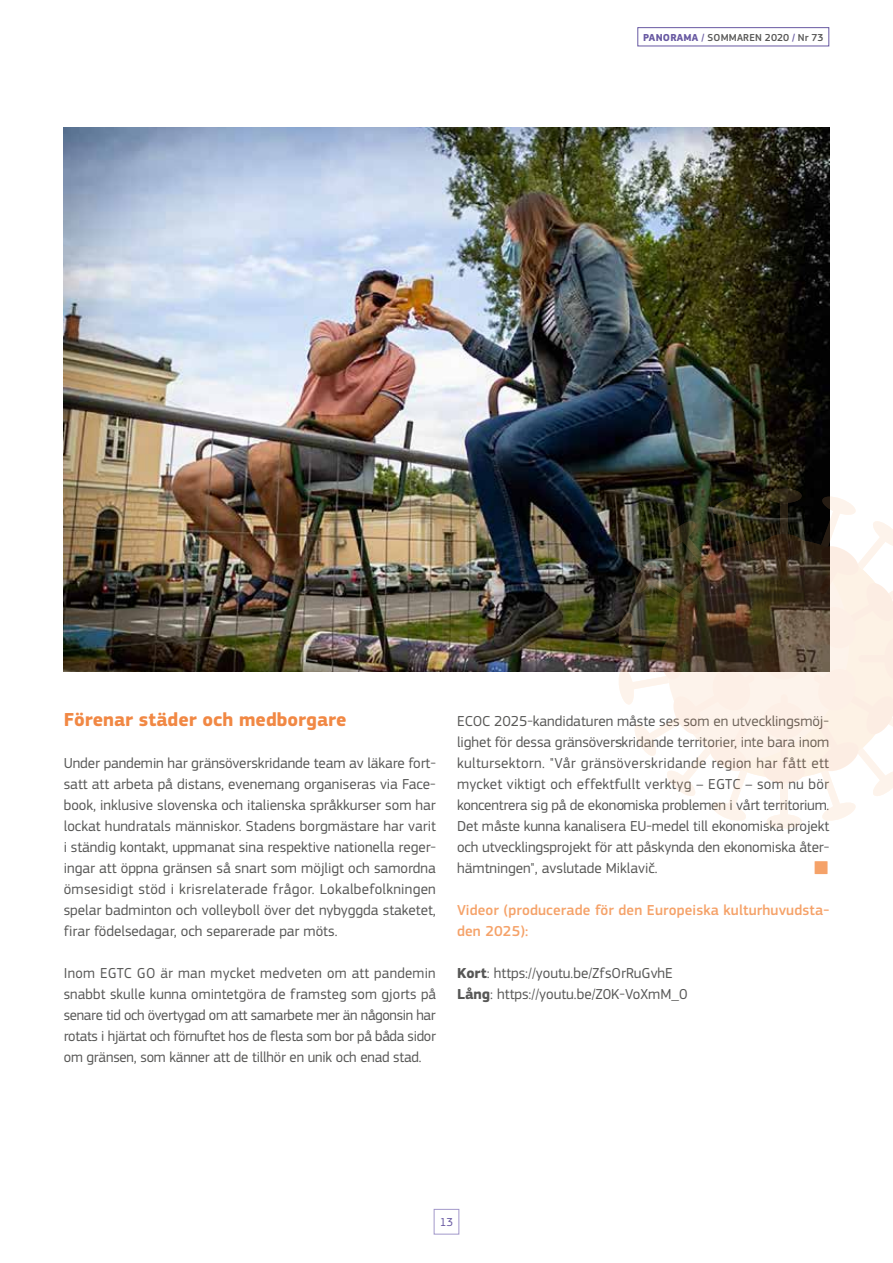
<style>
.page{position:relative;width:893px;height:1263px;background:#fff}
.page>*{position:absolute;margin:0;border:0;box-sizing:border-box;transform-origin:0 0}
.t1{font:700 19.5px "EC Square Sans Pro";color:#f18844}
.t2{font:15px/21px "EC Square Sans Pro";color:#575756;text-align:justify}
.t3{font:500 15px/21px "EC Square Sans Pro";letter-spacing:.01em;color:#f5a269}
.t4{font:12px "EC Square Sans Pro";color:#6859a2}
.t5{font:500 10.5px "EC Square Sans Pro";letter-spacing:.02em;color:#575756}
.s1{font-weight:700;color:#6859a2}
.s2{color:#6859a2}
.s3{font-weight:700}
</style>
<div class="page">
<div style="left:434px;top:1209px;width:25px;height:25px;border:1px solid #a298ca"></div>
<img style="left:64px;top:128px;width:765px;height:544px">
<svg style="left:767px;top:489px;width:35px;height:14px"></svg>
<div style="left:767px;top:814px;width:35px;height:15px;background:#fdf3eb;border-radius:50%"></div>
<svg style="left:618px;top:496px;width:275px;height:326px"></svg>
<div style="left:637px;top:27px;width:192px;height:19px;border:1px solid #6859a2"></div>
<p class="t5" style="left:643px;top:31px;width:182px"><span class="s1">PANORAMA</span> <span class="s2">/</span> SOMMAREN 2020 <span class="s2">/</span> Nr 73</p>
<h1 class="t1" style="left:64px;top:708px;width:284px">Förenar städer och medborgare</h1>
<p class="t2" style="left:64px;top:753px;width:374px">Under pandemin har gränsöverskridande team av läkare fort&shy;satt att arbeta på distans, evenemang organiseras via Face&shy;book, inklusive slovenska och italienska språkkurser som har lockat hundratals människor. Stadens borgmästare har varit i ständig kontakt, uppmanat sina respektive nationella reger&shy;ingar att öppna gränsen så snart som möjligt och samordna ömsesidigt stöd i krisrelaterade frågor. Lokalbefolkningen spelar badminton och volleyboll över det nybyggda staketet, firar födelsedagar, och separerade par möts.</p>
<p class="t2" style="left:64px;top:963px;width:374px">Inom EGTC GO är man mycket medveten om att pandemin snabbt skulle kunna omintetgöra de framsteg som gjorts på senare tid och övertygad om att samarbete mer än någonsin har rotats i hjärtat och förnuftet hos de flesta som bor på båda sidor om gränsen, som känner att de tillhör en unik och enad stad.</p>
<p class="t2" style="left:457px;top:711px;width:374px">ECOC 2025-kandidaturen måste ses som en utvecklingsmöj&shy;lighet för dessa gränsöverskridande territorier, inte bara inom kultursektorn. "Vår gränsöverskridande region har fått ett mycket viktigt och effektfullt verktyg – EGTC – som nu bör koncentrera sig på de ekonomiska problemen i vårt territorium.<br>Det måste kunna kanalisera EU-medel till ekonomiska projekt och utvecklingsprojekt för att påskynda den ekonomiska åter&shy;hämtningen", avslutade Miklavič.</p>
<p class="t3" style="left:457px;top:900px;width:374px">Videor (producerade för den Europeiska kulturhuvudsta&shy;den 2025):</p>
<p class="t2" style="left:457px;top:963px;width:232px"><span class="s3">Kort</span>: https://youtu.be/ZfsOrRuGvhE<br><span class="s3">Lång</span>: https://youtu.be/Z0K-VoXmM_0</p>
<p class="t4" style="left:440px;top:1215px;width:15px">13</p>
</div>
